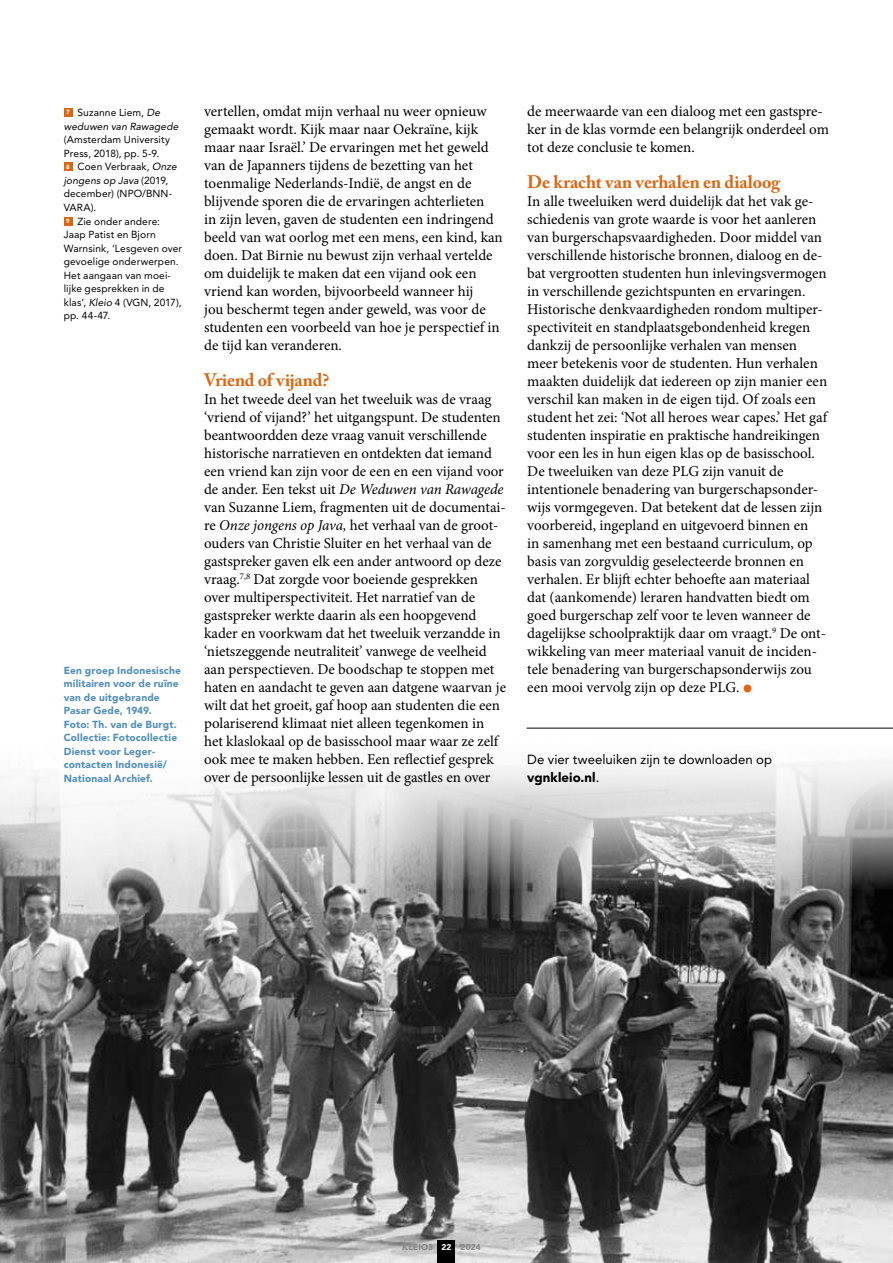
<style>
.page{position:relative;width:893px;height:1263px;background:#fff}
.page>*{position:absolute;margin:0;border:0;box-sizing:border-box;transform-origin:0 0}
.t1{font:700 18px "Adobe Caslon Pro";letter-spacing:-.01em;color:#db6712}
.t2{font:15px/18px "Minion Pro";letter-spacing:-.005em;color:#000}
.t3{font:13.2px/18px "Avenir LT Std";color:#000}
.t4{font:10.2px/13.5px "Avenir LT Std";letter-spacing:.01em;color:#000}
.t5{font:900 10.2px/13.5px "Avenir LT Std";letter-spacing:.015em;color:#528fbb}
.t6{font:italic 10.2px/13.5px "Avenir LT Std";letter-spacing:.01em;color:#000;text-align:center}
.t7{font:900 8.4px "Avenir LT Std";letter-spacing:.02em;color:#87888a}
.t8{font:900 6px "Avenir LT Std";color:#fff}
.s1{font-style:normal}
.s2{font-style:italic}
.s3{font-size:30px;color:#db6712}
.s4{font-weight:900}
.s5{color:#fff}
</style>
<div class="page">
<img style="left:0;top:890px;width:893px;height:373px">
<svg style="left:0;top:728px;width:893px;height:162px"></svg>
<div style="left:438px;top:1240px;width:17px;height:23px;background:#000"></div>
<hr style="left:527px;top:728px;width:366px;height:1px;background:#000">
<div style="left:64px;top:108px;width:8px;height:9px;background:#db6712"></div>
<div style="left:64px;top:163px;width:8px;height:8px;background:#db6712"></div>
<div style="left:64px;top:217px;width:8px;height:8px;background:#db6712"></div>
<p class="t6" style="left:64px;top:106px;width:116px"><span class="s1">Suzanne Liem,</span> De weduwen van Rawagede</p>
<p class="t4" style="left:64px;top:133px;width:108px">(Amsterdam University<br>Press, 2018), pp. 5-9.</p>
<p class="t4" style="left:77px;top:160px;width:101px">Coen Verbraak, <span class="s2">Onze</span></p>
<p class="t6" style="left:64px;top:174px;width:106px">jongens op Java <span class="s1">(2019,</span></p>
<p class="t4" style="left:64px;top:187px;width:109px">december) (NPO/BNN-</p>
<p class="t4" style="left:64px;top:201px;width:34px">VARA).</p>
<p class="t4" style="left:77px;top:214px;width:84px">Zie onder andere:</p>
<p class="t4" style="left:64px;top:228px;width:94px">Jaap Patist en Bjorn</p>
<p class="t4" style="left:64px;top:241px;width:120px">Warnsink, ‘Lesgeven over</p>
<p class="t4" style="left:64px;top:255px;width:116px">gevoelige onderwerpen.</p>
<p class="t4" style="left:64px;top:268px;width:109px">Het aangaan van moei-</p>
<p class="t4" style="left:64px;top:282px;width:102px">lijke gesprekken in de</p>
<p class="t4" style="left:64px;top:295px;width:119px">klas’, <span class="s2">Kleio</span> 4 (VGN, 2017),</p>
<p class="t4" style="left:64px;top:309px;width:48px">pp. 44-47.</p>
<p class="t8" style="left:66px;top:109px;width:5px">7</p>
<p class="t8" style="left:66px;top:163px;width:5px">8</p>
<p class="t8" style="left:66px;top:217px;width:5px">9</p>
<p class="t5" style="left:64px;top:663px;width:119px">Een groep Indonesische militairen voor de ruïne van de uitgebrande<br>Pasar Gede, 1949.<br>Foto: Th. van de Burgt.<br>Collectie: Fotocollectie<br>Dienst voor Leger&shy;contacten Indonesië/<br>Nationaal Archief.</p>
<p class="t2" style="left:204px;top:102px;width:300px">vertellen, omdat mijn verhaal nu weer opnieuw gemaakt wordt. Kijk maar naar Oekraïne, kijk maar naar Israël.’ De ervaringen met het geweld van de Japanners tijdens de bezetting van het toenmalige Nederlands-Indië, de angst en de blijvende sporen die de ervaringen achterlieten<br>in zijn leven, gaven de studenten een indringend beeld van wat oorlog met een mens, een kind, kan doen. Dat Birnie nu bewust zijn verhaal vertelde om duidelijk te maken dat een vijand ook een vriend kan worden, bijvoorbeeld wanneer hij<br>jou beschermt tegen ander geweld, was voor de studenten een voorbeeld van hoe je perspectief in de tijd kan veranderen.</p>
<p class="t1" style="left:204px;top:369px;width:127px">Vriend of vijand?</p>
<p class="t2" style="left:204px;top:390px;width:303px">In het tweede deel van het tweeluik was de vraag ‘vriend of vijand?’ het uitgangspunt. De studenten beantwoordden deze vraag vanuit verschillende historische narratieven en ontdekten dat iemand een vriend kan zijn voor de een en een vijand voor de ander. Een tekst uit <span class="s2">De Weduwen van Rawagede </span>van Suzanne Liem, fragmenten uit de documentai&shy;re <span class="s2">Onze jongens op Java,</span> het verhaal van de groot&shy;ouders van Christie Sluiter en het verhaal van de gastspreker gaven elk een ander antwoord op deze vraag.<sup>7,8</sup> Dat zorgde voor boeiende gesprekken over multiperspectiviteit. Het narratief van de gastspreker werkte daarin als een hoopgevend kader en voorkwam dat het tweeluik verzandde in ‘nietszeggende neutraliteit’ vanwege de veelheid aan perspectieven. De boodschap te stoppen met haten en aandacht te geven aan datgene waarvan je wilt dat het groeit, gaf hoop aan studenten die een polariserend klimaat niet alleen tegenkomen in het klaslokaal op de basisschool maar waar ze zelf ook mee te maken hebben. Een reflectief gesprek over de persoonlijke lessen uit de gastles en over</p>
<p class="t2" style="left:527px;top:102px;width:303px">de meerwaarde van een dialoog met een gastspre&shy;ker in de klas vormde een belangrijk onderdeel om tot deze conclusie te komen.</p>
<p class="t1" style="left:527px;top:171px;width:255px">De kracht van verhalen en dialoog</p>
<p class="t2" style="left:527px;top:192px;width:301px">In alle tweeluiken werd duidelijk dat het vak ge&shy;schiedenis van grote waarde is voor het aanleren van burgerschapsvaardigheden. Door middel van verschillende historische bronnen, dialoog en de&shy;bat vergrootten studenten hun inlevingsvermogen in verschillende gezichtspunten en ervaringen.<br>Historische denkvaardigheden rondom multiper&shy;spectiviteit en standplaatsgebondenheid kregen dankzij de persoonlijke verhalen van mensen meer betekenis voor de studenten. Hun verhalen maakten duidelijk dat iedereen op zijn manier een verschil kan maken in de eigen tijd. Of zoals een student het zei: ‘Not all heroes wear capes.’ Het gaf studenten inspiratie en praktische handreikingen voor een les in hun eigen klas op de basisschool.<br>De tweeluiken van deze PLG zijn vanuit de intentionele benadering van burgerschapsonder&shy;wijs vormgegeven. Dat betekent dat de lessen zijn voorbereid, ingepland en uitgevoerd binnen en<br>in samenhang met een bestaand curriculum, op basis van zorgvuldig geselecteerde bronnen en verhalen. Er blijft echter behoefte aan materiaal dat (aankomende) leraren handvatten biedt om goed burgerschap zelf voor te leven wanneer de dagelijkse schoolpraktijk daar om vraagt.<sup>9</sup> De ont&shy;wikkeling van meer materiaal vanuit de inciden&shy;tele benadering van burgerschapsonderwijs zou een mooi vervolg zijn op deze PLG.<span class="s3">•</span></p>
<p class="t3" style="left:527px;top:750px;width:246px">De vier tweeluiken zijn te downloaden op <span class="s4">vgnkleio.nl</span>.</p>
<p class="t7" style="left:402px;top:1242px;width:80px">KLEIO3 <span class="s5">22</span> 2024</p>
</div>
